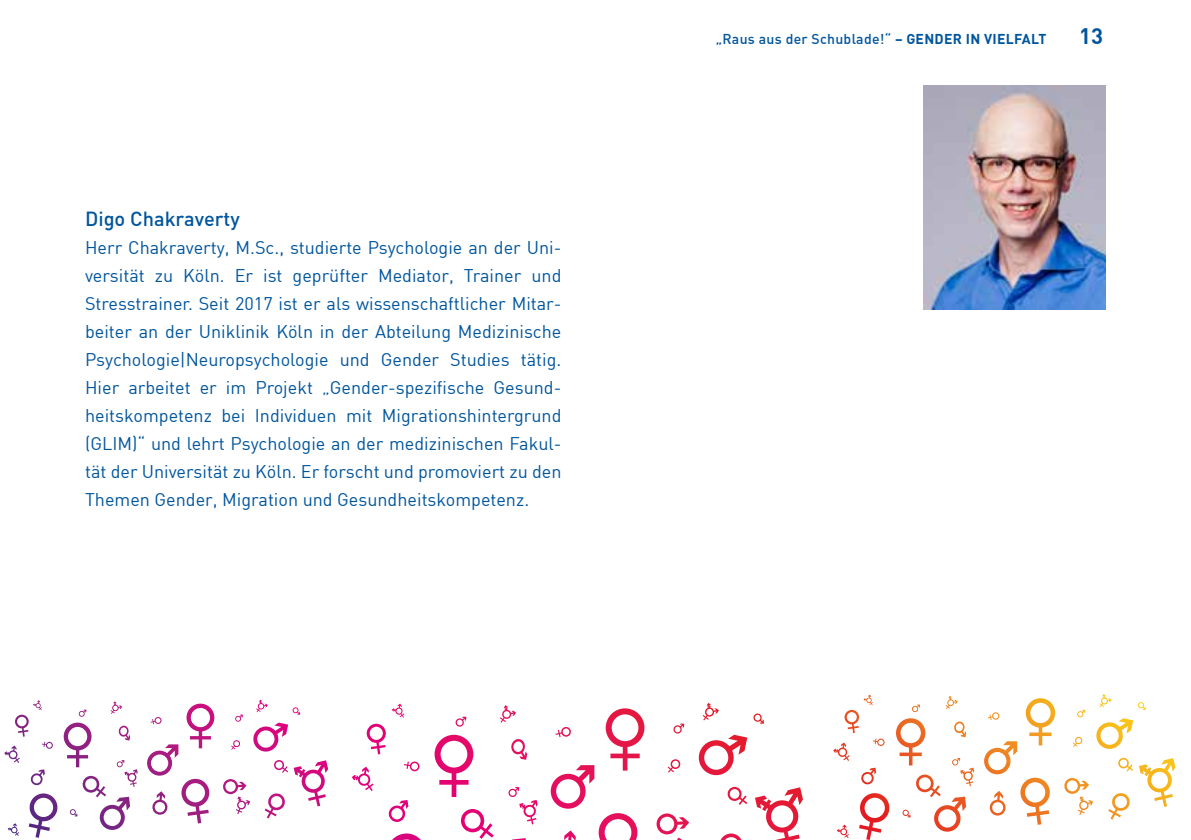
<style>
.page{position:relative;width:1191px;height:840px;background:#fff}
.page>*{position:absolute;margin:0;border:0;box-sizing:border-box;transform-origin:0 0}
.t1{font:700 22px "DIN";color:#00559d}
.mm_Absatzü{font:500 20px "DIN";color:#00559d}
.mm_Grundtext{font:18px/28px "DIN";color:#00559d;text-align:justify}
.t2{font:500 14px "DIN";letter-spacing:.02em;color:#00559d}
.s1{font-weight:700}
</style>
<div class="page">
<svg style="left:4px;top:699px;width:324px;height:139px"></svg>
<svg style="left:833px;top:694px;width:343px;height:145px"></svg>
<svg style="left:392px;top:839px;width:29px;height:1px"></svg>
<svg style="left:351px;top:703px;width:452px;height:136px"></svg>
<img style="left:924px;top:85px;width:182px;height:224px">
<p class="mm_Absatzü" style="left:85px;top:205px;width:156px">Digo Chakraverty</p>
<p class="mm_Grundtext" style="left:85px;top:233px;width:478px">Herr Chakraverty, M.Sc., studierte Psychologie an der Uni&shy;versität zu Köln. Er ist geprüfter Mediator, Trainer und Stresstrainer. Seit 2017 ist er als wissenschaftlicher Mitar&shy;beiter an der Uniklinik Köln in der Abteilung Medizinische Psychologie|Neuropsychologie und Gender Studies tätig.<br>Hier arbeitet er im Projekt „Gender-spezifische Gesund&shy;heitskompetenz bei Individuen mit Migrationshintergrund (GLIM)“ und lehrt Psychologie an der medizinischen Fakul&shy;tät der Universität zu Köln. Er forscht und promoviert zu den Themen Gender, Migration und Gesundheitskompetenz.</p>
<p class="t2" style="left:716px;top:30px;width:332px">„Raus aus der Schublade!“ <span class="s1">– GENDER IN VIELFALT</span></p>
<p class="t1" style="left:1079px;top:22px;width:25px">13</p>
</div>
